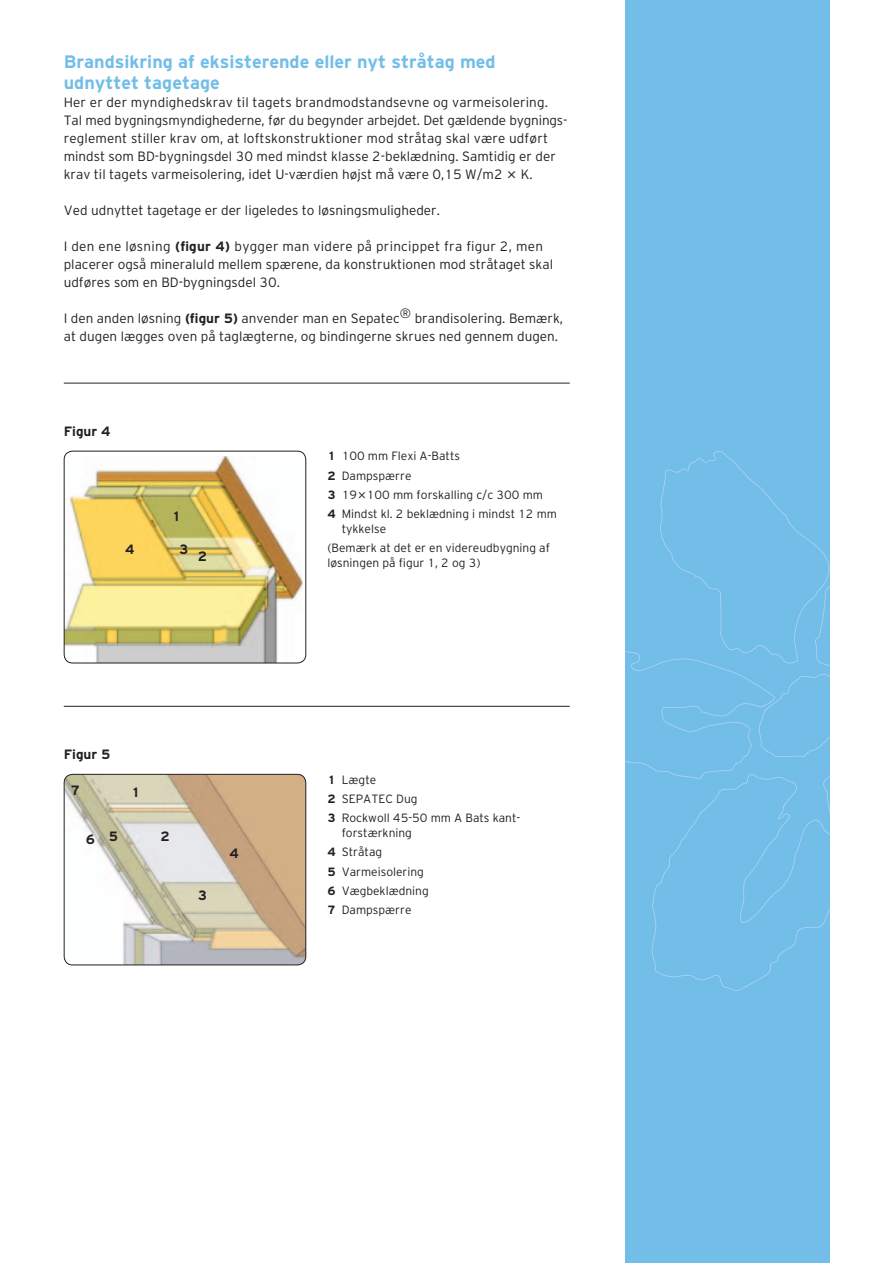
<style>
.page{position:relative;width:893px;height:1263px;background:#fff}
.page>*{position:absolute;margin:0;border:0;box-sizing:border-box;transform-origin:0 0}
.t1{font:700 18px/21px "TDK Interstate";color:#73bde9}
.t2{font:300 13.5px/18px "TDK Interstate";color:#231f20}
.t3{font:700 13.5px "TDK Interstate";color:#231f20}
.t4{font:300 12px/19.2px "TDK Interstate";color:#231f20}
.s1{font-family:"Verdana";font-weight:400}
.s2{font-weight:700}
</style>
<div class="page">
<div style="left:625px;top:0;width:204px;height:1263px;background:#73bde9"></div>
<svg style="left:625px;top:451px;width:204px;height:540px"></svg>
<img style="left:65px;top:774px;width:241px;height:191px">
<div style="left:64px;top:774px;width:242px;height:191px;border:1px solid #231f20;border-radius:9px"></div>
<img style="left:64px;top:456px;width:238px;height:207px">
<div style="left:64px;top:451px;width:242px;height:212px;border:1px solid #231f20;border-radius:9px"></div>
<hr style="left:64px;top:383px;width:506px;height:1px;background:#231f20">
<hr style="left:64px;top:706px;width:506px;height:1px;background:#231f20">
<h1 class="t1" style="left:64px;top:51px;width:433px">Brandsikring af eksisterende eller nyt stråtag med udnyttet tagetage</h1>
<p class="t2" style="left:64px;top:93px;width:504px">Her er der myndighedskrav til tagets brandmodstandsevne og varmeisolering.<br>Tal med bygningsmyndighederne, før du begynder arbejdet. Det gældende bygnings&shy;reglement stiller krav om, at loftskonstruktioner mod stråtag skal være udført mindst som BD-bygningsdel 30 med mindst klasse 2-beklædning. Samtidig er der krav til tagets varmeisolering, idet U-værdien højst må være 0,15 W/m2 <span class="s1">×</span> K.</p>
<p class="t2" style="left:64px;top:201px;width:378px">Ved udnyttet tagetage er der ligeledes to løsningsmuligheder.</p>
<p class="t2" style="left:64px;top:237px;width:491px">I den ene løsning <span class="s2">(figur 4)</span> bygger man videre på princippet fra figur 2, men placerer også mineraluld mellem spærene, da konstruktionen mod stråtaget skal udføres som en BD-bygningsdel 30.</p>
<p class="t2" style="left:64px;top:309px;width:501px">I den anden løsning <span class="s2">(figur 5)</span> anvender man en Sepatec® brandisolering. Bemærk, at dugen lægges oven på taglægterne, og bindingerne skrues ned gennem dugen.</p>
<p class="t3" style="left:64px;top:424px;width:48px">Figur 4</p>
<p class="t3" style="left:125px;top:542px;width:11px">4</p>
<p class="t3" style="left:172px;top:508px;width:11px">1</p>
<p class="t3" style="left:179px;top:542px;width:11px">3</p>
<p class="t3" style="left:198px;top:549px;width:11px">2</p>
<p class="t3" style="left:64px;top:747px;width:48px">Figur 5</p>
<p class="t3" style="left:71px;top:783px;width:11px">7</p>
<p class="t3" style="left:86px;top:830px;width:34px">6 5</p>
<p class="t3" style="left:131px;top:785px;width:11px">1</p>
<p class="t3" style="left:161px;top:829px;width:11px">2</p>
<p class="t3" style="left:198px;top:888px;width:11px">3</p>
<p class="t3" style="left:230px;top:845px;width:11px">4</p>
<p class="t4" style="left:327px;top:446px;width:231px"><span class="s2">1</span> 100 mm Flexi A-Batts<br><span class="s2">2</span> Dampspærre<br><span class="s2">3</span> 19<span class="s1">×</span>100 mm forskalling c/c 300 mm<br><span class="s2">4</span> Mindst kl. 2 beklædning i mindst 12 mm</p>
<p class="t4" style="left:327px;top:519px;width:224px;text-indent:14px">tykkelse<br>(Bemærk at det er en videreudbygning af</p>
<p class="t4" style="left:327px;top:553px;width:155px">løsningen på figur 1, 2 og 3)</p>
<p class="t4" style="left:327px;top:770px;width:193px"><span class="s2">1</span> Lægte<br><span class="s2">2</span> SEPATEC Dug<br><span class="s2">3</span> Rockwoll 45-50 mm A Bats kant-</p>
<p class="t4" style="left:327px;top:823px;width:103px;text-indent:14px">forstærkning<br><span class="s2">4</span> Stråtag<br><span class="s2">5</span> Varmeisolering<br><span class="s2">6</span> Vægbeklædning<br><span class="s2">7</span> Dampspærre</p>
</div>
